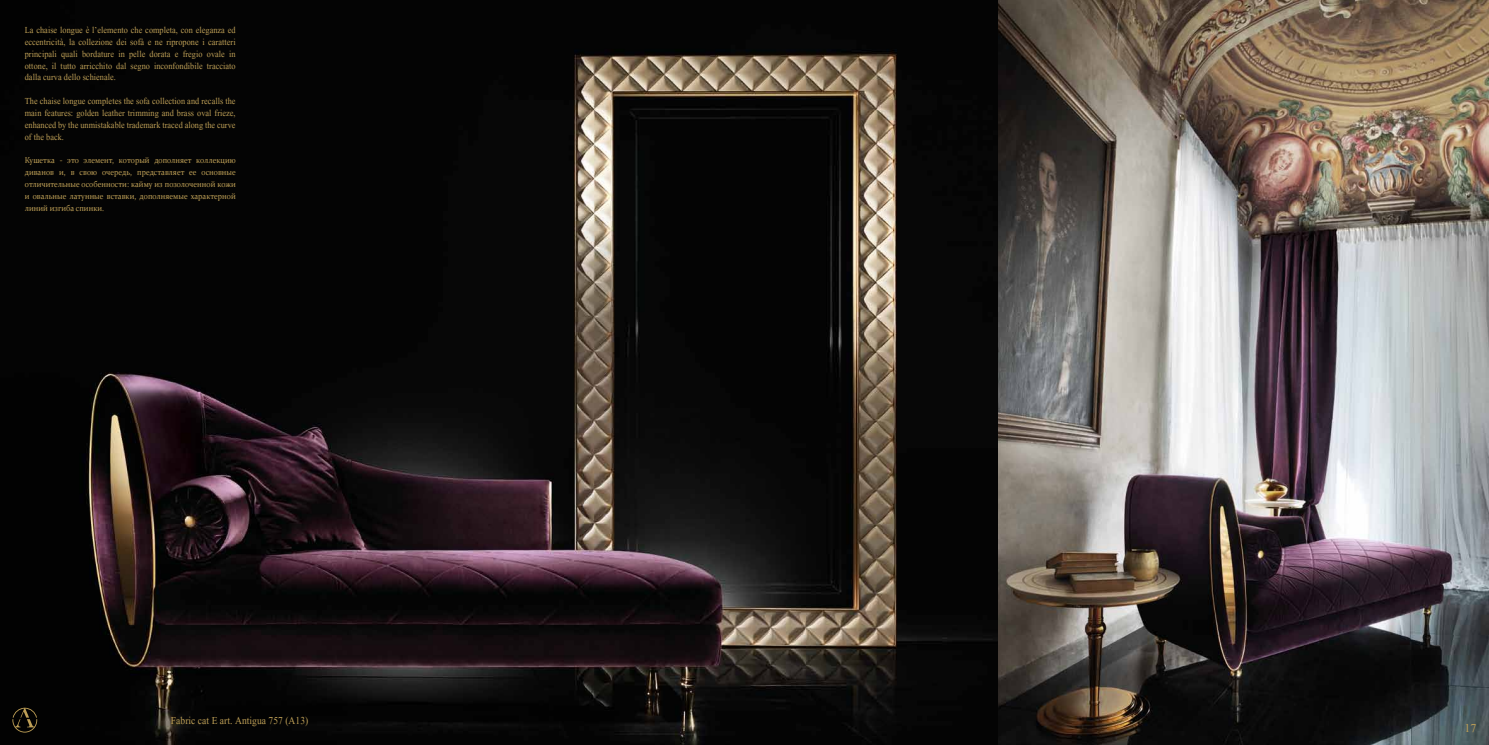
<style>
.page{position:relative;width:1489px;height:745px;background:#fff}
.page>*{position:absolute;margin:0;border:0;box-sizing:border-box;transform-origin:0 0}
.t1{font:14.88px "Aparajita";color:#be9f56}
.t2{font:13.12px "Aparajita";letter-spacing:.005em;color:#be9f56;scale:.9 1}
.t3{font:11.38px/11.8px "Aparajita";letter-spacing:.005em;color:#be9f56;text-align:justify;scale:.9 1}
.t4{font:8.58px/11.9px "Constantia";letter-spacing:.005em;color:#be9f56;text-align:justify;scale:.9 1}
</style>
<div class="page">
<img style="left:0;top:0;width:1488px;height:744px">
<svg style="left:12px;top:707px;width:25px;height:25px"></svg>
<p class="t3" style="left:25px;top:25px;width:236px">La chaise longue è l’elemento che completa, con eleganza ed eccentricità, la collezione dei sofà e ne ripropone i caratteri principali quali bordature in pelle dorata e fregio ovale in ottone, il tutto arricchito dal segno inconfondibile tracciato dalla curva dello schienale.</p>
<p class="t3" style="left:25px;top:96px;width:236px">The chaise longue completes the sofa collection and recalls the main features: golden leather trimming and brass oval frieze, enhanced by the unmistakable trademark traced along the curve of the back.</p>
<p class="t4" style="left:25px;top:154px;width:236px">Кушетка - это элемент, который дополняет коллекцию диванов и, в свою очередь, представляет ее основные отличительные особенности: кайму из позолоченной кожи и овальные латунные вставки, дополняемые характерной линий изгиба спинки.</p>
<p class="t2" style="left:171px;top:714px;width:154px">Fabric cat E art. Antigua 757 (A13)</p>
<h1 class="t1" style="left:1464px;top:720px;width:13px">17</h1>
</div>
